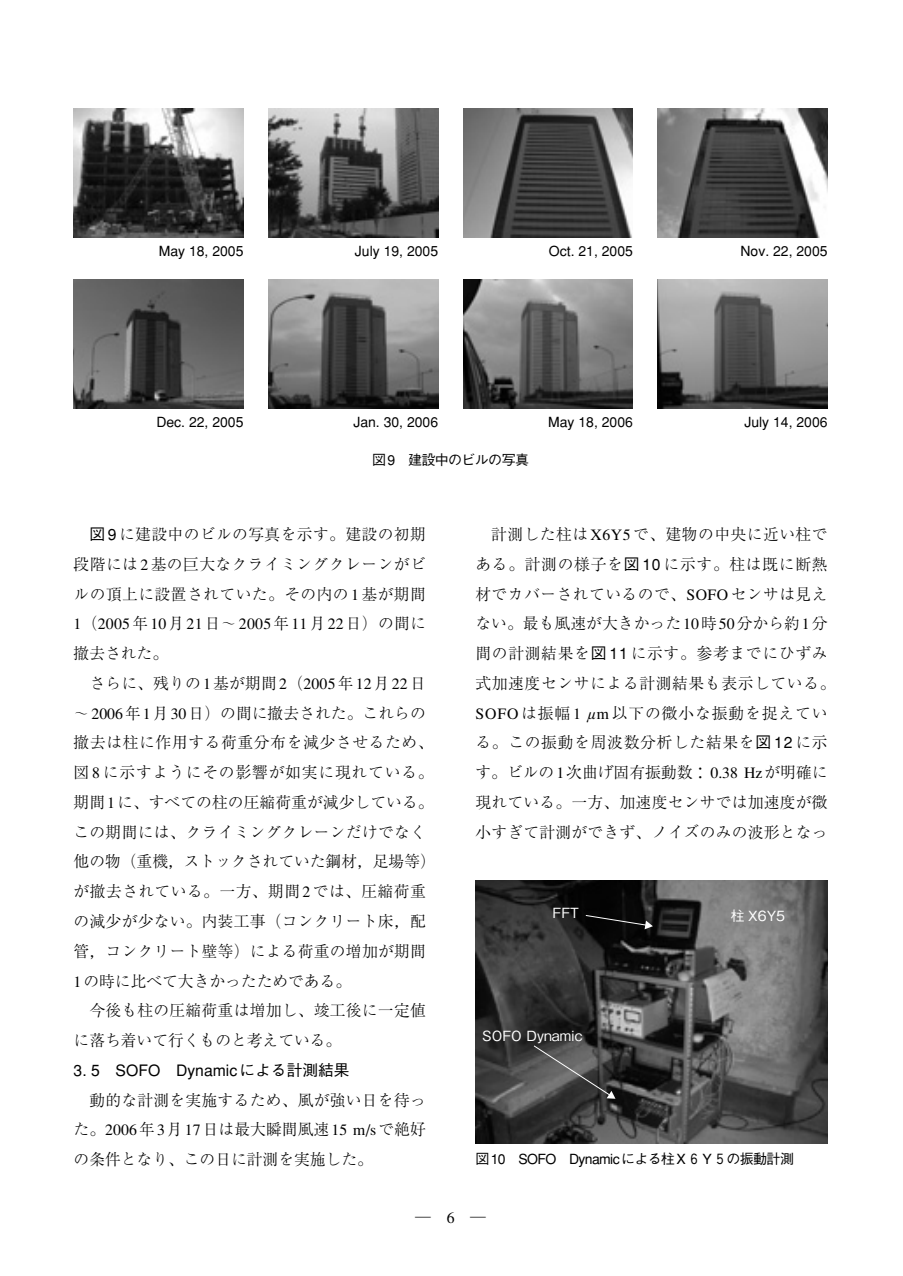
<style>
.page{position:relative;width:903px;height:1276px;background:#fff}
.page>*{position:absolute;margin:0;border:0;box-sizing:border-box;transform-origin:0 0}
.t1{font:300 15.75px/29.8px "Ryumin";letter-spacing:.015em;color:#000;text-align:justify}
.t2{font:500 15.75px "Gothic BBB";color:#000}
.t3{font:500 14px "Gothic BBB";color:#000}
.t4{font:500 14px "Gothic BBB";letter-spacing:-.045em;color:#000}
.t5{font:14px "Gothic BBB Pro Medium 90 pv RKSJ H";color:#fff}
.s1{font-family:"Gothic BBB";font-weight:500}
.s2{font-family:"Times New Roman";font-weight:400;font-style:italic}
</style>
<div class="page">
<img style="left:475px;top:880px;width:353px;height:263px">
<svg style="left:585px;top:914px;width:68px;height:15px"></svg>
<svg style="left:533px;top:1044px;width:83px;height:55px;background:#535353"></svg>
<img style="left:74px;top:109px;width:170px;height:129px">
<img style="left:268px;top:109px;width:170px;height:129px">
<img style="left:463px;top:109px;width:170px;height:129px">
<img style="left:658px;top:109px;width:170px;height:129px">
<img style="left:74px;top:280px;width:170px;height:129px">
<img style="left:268px;top:280px;width:170px;height:129px">
<img style="left:463px;top:280px;width:170px;height:129px">
<img style="left:658px;top:280px;width:170px;height:129px">
<p class="t3" style="left:159px;top:246px;width:86px">May 18, 2005</p>
<p class="t3" style="left:355px;top:246px;width:85px">July 19, 2005</p>
<p class="t3" style="left:549px;top:246px;width:86px">Oct. 21, 2005</p>
<p class="t3" style="left:740px;top:246px;width:89px">Nov. 22, 2005</p>
<p class="t3" style="left:156px;top:417px;width:89px">Dec. 22, 2005</p>
<p class="t3" style="left:353px;top:417px;width:86px">Jan. 30, 2006</p>
<p class="t3" style="left:548px;top:417px;width:86px">May 18, 2006</p>
<p class="t3" style="left:744px;top:417px;width:85px">July 14, 2006</p>
<p class="t4" style="left:372px;top:455px;width:158px">図9 建設中のビルの写真</p>
<p class="t1" style="left:74px;top:521px;width:354px;text-indent:16px"><span class="s1">図9</span>に建設中のビルの写真を示す。建設の初期段階には 2 基の巨大なクライミングクレーンがビルの頂上に設置されていた。その内の 1 基が期間1（2005 年 10 月 21 日～ 2005 年 11 月 22 日）の間に撤去された。</p>
<p class="t1" style="left:74px;top:670px;width:364px;text-align:left;text-indent:16px">さらに、残りの 1 基が期間 2（2005 年 12 月 22 日～ 2006 年 1 月 30日）の間に撤去された。これらの撤去は柱に作用する荷重分布を減少させるため、図 8 に示すようにその影響が如実に現れている。期間 1 に、すべての柱の圧縮荷重が減少している。この期間には、クライミングクレーンだけでなく他の物（重機，ストックされていた鋼材，足場等）が撤去されている。一方、期間 2では、圧縮荷重の減少が少ない。内装工事（コンクリート床，配管，コンクリート壁等）による荷重の増加が期間<br>1 の時に比べて大きかったためである。</p>
<p class="t1" style="left:74px;top:997px;width:354px;text-indent:16px">今後も柱の圧縮荷重は増加し、竣工後に一定値に落ち着いて行くものと考えている。</p>
<p class="t2" style="left:74px;top:1064px;width:278px">3. 5 SOFO Dynamic による計測結果</p>
<p class="t1" style="left:74px;top:1087px;width:354px;text-indent:16px">動的な計測を実施するため、風が強い日を待った。2006 年 3 月 17 日は最大瞬間風速 15 m/s で絶好の条件となり、この日に計測を実施した。</p>
<p class="t1" style="left:475px;top:521px;width:362px;text-align:center">計測した柱は X6Y5 で、建物の中央に近い柱で<br>ある。計測の様子を<span class="s1">図 10</span> に示す。柱は既に断熱材でカバーされているので、SOFO センサは見えない。最も風速が大きかった 10 時 50 分から約 1 分間の計測結果を<span class="s1">図 11</span> に示す。参考までにひずみ式加速度センサによる計測結果も表示している。<br>SOFO は振幅 1 <span class="s2">µ</span>m以下の微小な振動を捉えている。この振動を周波数分析した結果を<span class="s1">図 12</span> に示す。ビルの 1 次曲げ固有振動数： 0.38 Hz が明確に現れている。一方、加速度センサでは加速度が微小すぎて計測ができず、ノイズのみの波形となっ</p>
<p class="t5" style="left:553px;top:907px;width:28px">FFT</p>
<p class="t5" style="left:482px;top:1030px;width:102px">SOFO Dynamic</p>
<p class="t5" style="left:731px;top:910px;width:56px">柱 X6Y5</p>
<p class="t4" style="left:475px;top:1153px;width:320px">図10 SOFO Dynamicによる柱X６Y５の振動計測</p>
<p class="t1" style="left:415px;top:1204px;width:72px">―　6 ―</p>
</div>
